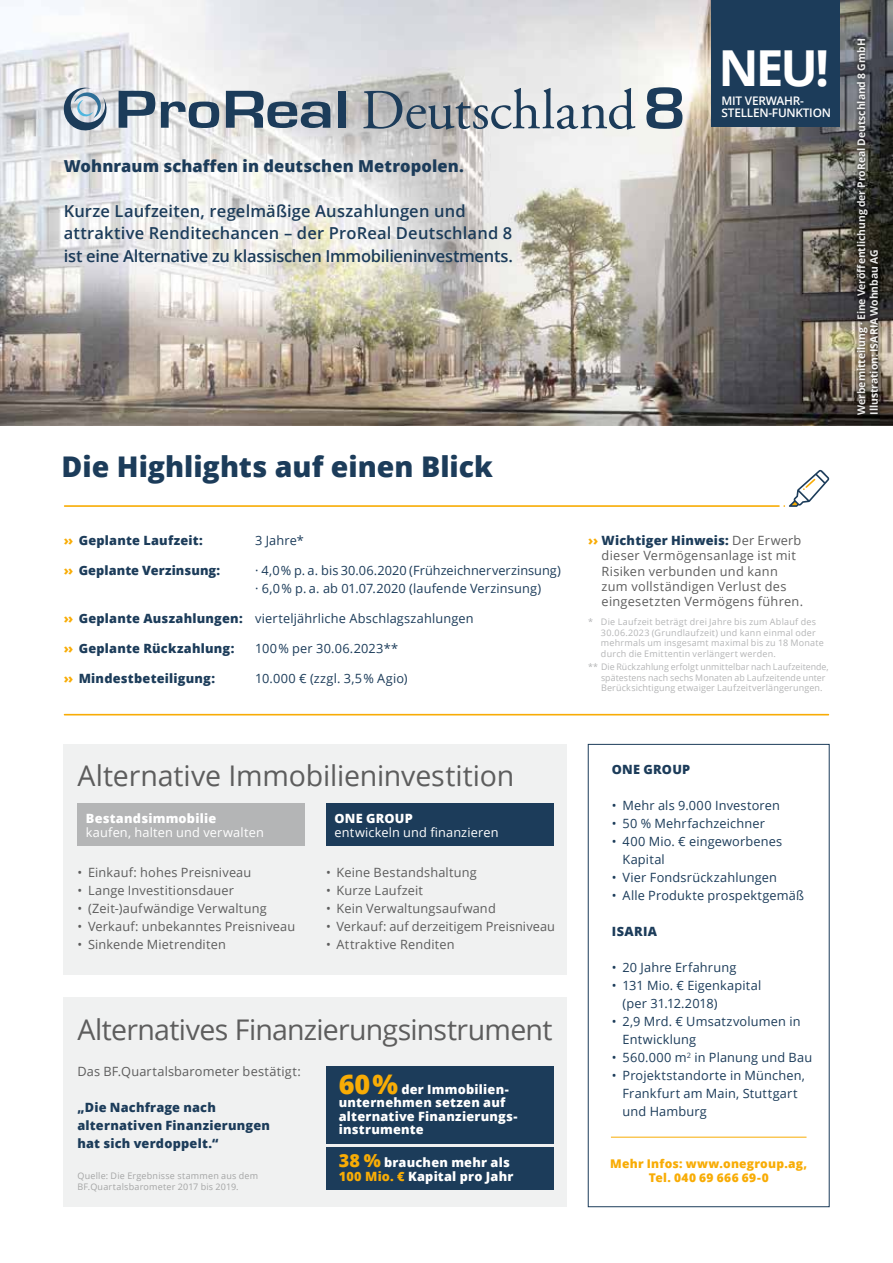
<style>
.page{position:relative;width:893px;height:1263px;background:#fff}
.page>*{position:absolute;margin:0;border:0;box-sizing:border-box;transform-origin:0 0}
.t1{font:700 49.65px "Open Sans";color:#fff}
.t2{font:28.5px "Open Sans";letter-spacing:-.01em;color:#5d5d5d}
.t3{font:800 28.5px "Open Sans";color:#1c3c5a}
.t4{font:600 16.5px/22.5px "Open Sans";letter-spacing:.01em;color:#1c3c5a}
.t5{font:800 16.5px "Open Sans";letter-spacing:.005em;color:#1c3c5a}
.t6{font:12.75px/18px "Open Sans";letter-spacing:.01em;color:#1c3c5a}
.t7{font:12.75px/15.3px "Open Sans";letter-spacing:.015em;color:#5d5d5d}
.t8{font:800 12.75px/18px "Open Sans";letter-spacing:.015em;color:#1c3c5a}
.t9{font:800 12.75px/13.5px "Open Sans";letter-spacing:.02em;color:#fff}
.t10{font:12.75px "Open Sans";letter-spacing:.015em;color:#fff}
.t11{font:800 12px/14.4px "Open Sans";letter-spacing:.02em;color:#f8ac05;text-align:center}
.t12{font:600 11.85px/12.8px "Open Sans";letter-spacing:-.02em;color:#fff}
.t13{font:700 10.5px/12.6px "Open Sans";letter-spacing:-.005em;color:#fff}
.t14{font:9px/10.5px "Open Sans";letter-spacing:.02em;color:#b4b5b6}
.t15{font:9px/10.8px "Open Sans";letter-spacing:.025em;color:#a4a5a5}
.s1{color:#f8ac05}
.s2{font-weight:800;color:#f8ac05}
.s3{font-weight:800}
.s4{font-weight:800;color:#1c3c5a}
.s5{font-size:27px;color:#f8ac05}
.s6{font-size:18px;color:#f8ac05}
</style>
<div class="page">
<img style="left:0;top:0;width:893px;height:425px">
<svg style="left:64px;top:470px;width:765px;height:37px"></svg>
<svg style="left:64px;top:714px;width:765px;height:1px"></svg>
<div style="left:64px;top:744px;width:503px;height:231px;background:#f0f1f1"></div>
<div style="left:588px;top:744px;width:241px;height:463px;border:1px solid #1c3c5a"></div>
<div style="left:77px;top:804px;width:228px;height:42px;background:#b4b5b6"></div>
<div style="left:326px;top:804px;width:227px;height:42px;background:#1c3c5a"></div>
<div style="left:64px;top:997px;width:503px;height:210px;background:#f0f1f1"></div>
<hr style="left:611px;top:1137px;width:195px;height:1px;background:#f8ac05">
<div style="left:326px;top:1066px;width:227px;height:78px;background:#1c3c5a"></div>
<div style="left:326px;top:1147px;width:227px;height:43px;background:#1c3c5a"></div>
<svg style="left:852px;top:35px;width:30px;height:384px;background:#45433f"></svg>
<svg style="left:119px;top:91px;width:36px;height:37px"></svg>
<svg style="left:161px;top:101px;width:58px;height:27px"></svg>
<svg style="left:226px;top:91px;width:104px;height:37px;background:#8392a0"></svg>
<div style="left:338px;top:91px;width:8px;height:37px;background:#1c3c5a"></div>
<svg style="left:61px;top:85px;width:47px;height:48px;background:#a5b3c1"></svg>
<svg style="left:646px;top:87px;width:36px;height:42px"></svg>
<svg style="left:363px;top:88px;width:272px;height:42px;background:#adb4ba"></svg>
<div style="left:711px;top:0;width:129px;height:126px;background:#1c3c5a"></div>
<p class="t5" style="left:64px;top:153px;width:402px">Wohnraum schaffen in deutschen Metropolen.</p>
<p class="t4" style="left:64px;top:199px;width:451px">Kurze Laufzeiten, regelmäßige Auszahlungen und attraktive Renditechancen – der ProReal Deutschland 8 ist eine Alternative zu klassischen Immobilieninvestments.</p>
<h2 class="t3" style="left:62px;top:445px;width:433px">Die Highlights auf einen Blick</h2>
<p class="t8" style="left:64px;top:531px;width:140px"><span class="s1">››</span> Geplante Laufzeit:</p>
<p class="t6" style="left:255px;top:531px;width:50px">3 Jahre*</p>
<p class="t8" style="left:64px;top:561px;width:158px"><span class="s1">››</span> Geplante Verzinsung:</p>
<p class="t6" style="left:255px;top:561px;width:307px">· 4,0 % p. a. bis 30.06.2020 (Frühzeichnerverzinsung) · 6,0 % p. a. ab 01.07.2020 (laufende Verzinsung)</p>
<p class="t6" style="left:64px;top:609px;width:411px"><span class="s2">››</span> <span class="s3">Geplante Auszahlungen:</span> vierteljährliche Abschlagszahlungen</p>
<p class="t8" style="left:64px;top:639px;width:172px"><span class="s1">››</span> Geplante Rückzahlung:</p>
<p class="t6" style="left:255px;top:639px;width:145px">100 % per 30.06.2023**</p>
<p class="t8" style="left:64px;top:669px;width:153px"><span class="s1">››</span> Mindestbeteiligung:</p>
<p class="t6" style="left:255px;top:669px;width:154px">10.000 € (zzgl. 3,5 % Agio)</p>
<h1 class="t1" style="left:718px;top:33px;width:112px">NEU!</h1>
<p class="t12" style="left:722px;top:94px;width:111px">MIT VERWAHR-<br>STELLEN-FUNKTION</p>
<p class="t13" style="left:855px;top:415px;width:378px;rotate:-90deg">Werbemitteilung · Eine Veröffentlichung der ProReal Deutschland 8 GmbH<br>Illustration: ISARIA Wohnbau AG</p>
<p class="t7" style="left:602px;top:532px;width:203px;text-indent:-13px"><span class="s2">››</span> <span class="s4">Wichtiger Hinweis:</span> Der Erwerb dieser Vermögensanlage ist mit<br>Risiken verbunden und kann zum vollständigen Verlust des eingesetzten Vermögens führen.</p>
<p class="t14" style="left:601px;top:616px;width:224px;text-indent:-13px">* Die Laufzeit beträgt drei Jahre bis zum Ablauf des 30.06.2023 (Grundlaufzeit) und kann einmal oder mehrmals um insgesamt maximal bis zu 18 Monate durch die Emittentin verlängert werden.</p>
<p class="t14" style="left:601px;top:661px;width:229px;text-indent:-13px">** Die Rückzahlung erfolgt unmittelbar nach Laufzeitende, spätestens nach sechs Monaten ab Laufzeitende unter<br>Berücksichtigung etwaiger Laufzeitverlängerungen.</p>
<h2 class="t2" style="left:77px;top:756px;width:438px">Alternative Immobilieninvestition</h2>
<p class="t9" style="left:86px;top:811px;width:132px">Bestandsimmobilie</p>
<p class="t10" style="left:86px;top:823px;width:179px">kaufen, halten und verwalten</p>
<p class="t7" style="left:77px;top:865px;width:175px">• Einkauf: hohes Preisniveau</p>
<p class="t7" style="left:77px;top:883px;width:158px">• Lange Investitionsdauer</p>
<p class="t7" style="left:77px;top:901px;width:191px">• (Zeit-)aufwändige Verwaltung</p>
<p class="t7" style="left:77px;top:919px;width:219px">• Verkauf: unbekanntes Preisniveau</p>
<p class="t7" style="left:77px;top:937px;width:150px">• Sinkende Mietrenditen</p>
<p class="t9" style="left:334px;top:811px;width:80px">ONE GROUP</p>
<p class="t10" style="left:334px;top:823px;width:166px">entwickeln und finanzieren</p>
<p class="t7" style="left:326px;top:865px;width:152px">• Keine Bestandshaltung</p>
<p class="t7" style="left:326px;top:883px;width:99px">• Kurze Laufzeit</p>
<p class="t7" style="left:326px;top:901px;width:171px">• Kein Verwaltungsaufwand</p>
<p class="t7" style="left:326px;top:919px;width:230px">• Verkauf: auf derzeitigem Preisniveau</p>
<p class="t7" style="left:326px;top:937px;width:130px">• Attraktive Renditen</p>
<h2 class="t2" style="left:77px;top:1010px;width:477px">Alternatives Finanzierungsinstrument</h2>
<p class="t7" style="left:77px;top:1063px;width:225px">Das BF.Quartalsbarometer bestätigt:</p>
<p class="t8" style="left:77px;top:1097px;width:194px">„Die Nachfrage nach alternativen Finanzierungen hat sich verdoppelt.“</p>
<p class="t15" style="left:77px;top:1170px;width:182px">Quelle: Die Ergebnisse stammen aus dem<br>BF.Quartalsbarometer 2017 bis 2019.</p>
<p class="t9" style="left:339px;top:1082px;width:180px"><span class="s5">60 %</span> der Immobilien&shy;unternehmen setzen auf alternative Finanzierungs&shy;instrumente</p>
<p class="t9" style="left:339px;top:1155px;width:176px"><span class="s6">38 %</span> brauchen mehr als<br><span class="s1">100 Mio. €</span> Kapital pro Jahr</p>
<p class="t8" style="left:612px;top:760px;width:80px">ONE GROUP</p>
<p class="t6" style="left:612px;top:796px;width:170px">• Mehr als 9.000 Investoren</p>
<p class="t6" style="left:612px;top:814px;width:154px">• 50 % Mehrfachzeichner</p>
<p class="t6" style="left:622px;top:832px;width:161px;text-indent:-11px">• 400 Mio. € eingeworbenes<br>Kapital</p>
<p class="t6" style="left:612px;top:868px;width:166px">• Vier Fondsrückzahlungen</p>
<p class="t6" style="left:612px;top:886px;width:194px">• Alle Produkte prospektgemäß</p>
<p class="t8" style="left:612px;top:922px;width:47px">ISARIA</p>
<p class="t6" style="left:612px;top:958px;width:126px">• 20 Jahre Erfahrung</p>
<p class="t6" style="left:623px;top:976px;width:140px;text-indent:-11px">• 131 Mio. € Eigenkapital (per 31.12.2018)</p>
<p class="t6" style="left:623px;top:1012px;width:179px;text-indent:-11px">• 2,9 Mrd. € Umsatzvolumen in<br>Entwicklung</p>
<p class="t6" style="left:612px;top:1048px;width:202px">• 560.000 m<sup>2</sup> in Planung und Bau</p>
<p class="t6" style="left:622px;top:1066px;width:184px;text-indent:-11px">• Projektstandorte in München,<br>Frankfurt am Main, Stuttgart und Hamburg</p>
<p class="t11" style="left:610px;top:1155px;width:199px">Mehr Infos: www.onegroup.ag,<br>Tel. 040 69 666 69-0</p>
</div>
